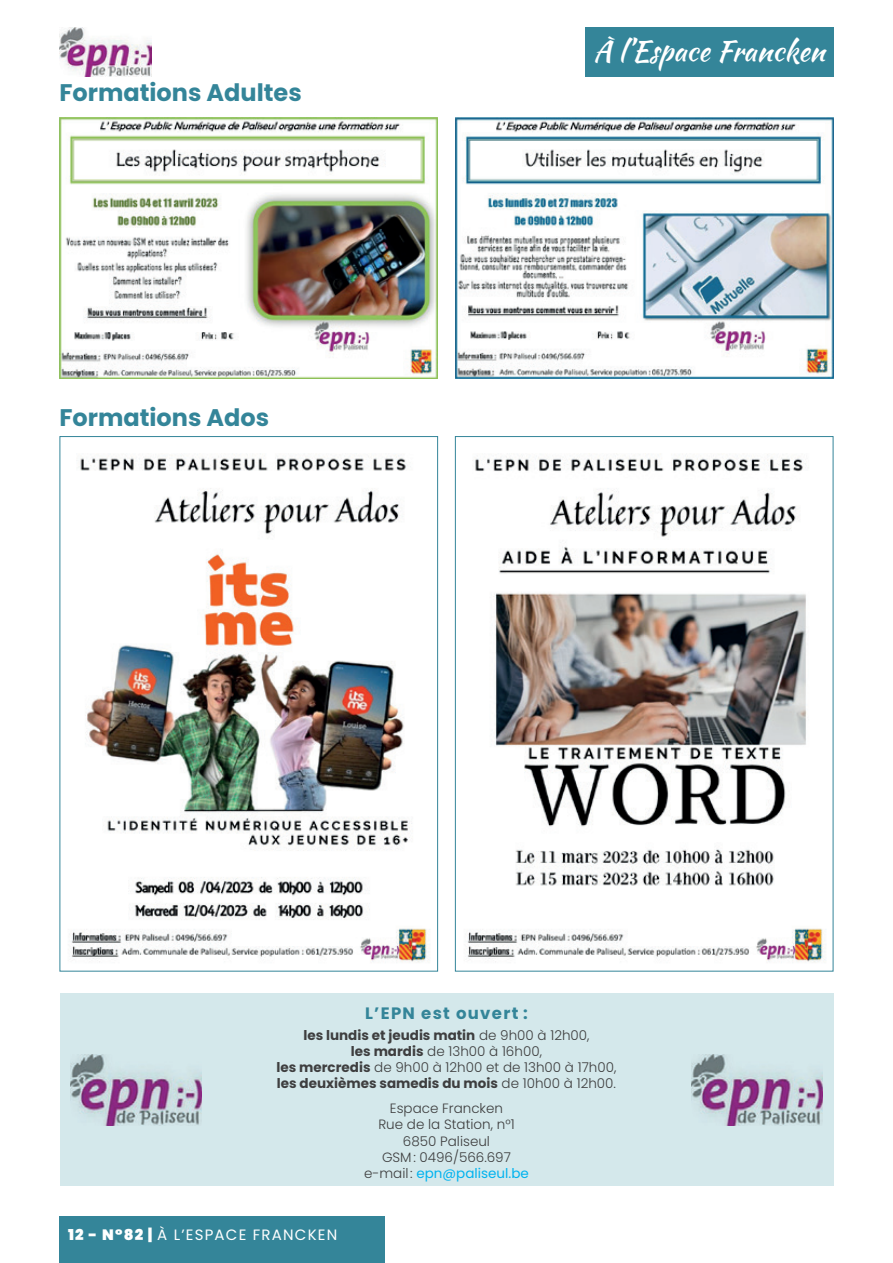
<style>
.page{position:relative;width:893px;height:1263px;background:#fff}
.page>*{position:absolute;margin:0;border:0;box-sizing:border-box;transform-origin:0 0}
.t1{font:28.5px "Kaushan Script";color:#fff}
.t2{font:700 24px "Poppins";color:#348599}
.t3{font:700 16.5px "Poppins";letter-spacing:.08em;color:#348599}
.t4{font:15px "Poppins";letter-spacing:.08em;color:#fff}
.t5{font:300 13.5px/16.2px "Poppins";color:#3e3e3f;text-align:center}
.s1{font-weight:700}
.s2{font-weight:400;color:#00b3ef}
.s3{font-weight:900}
</style>
<div class="page">
<div style="left:60px;top:1216px;width:325px;height:47px;background:#348599"></div>
<div style="left:585px;top:27px;width:248px;height:50px;background:#348599"></div>
<img style="left:60px;top:27px;width:91px;height:50px">
<img style="left:60px;top:118px;width:378px;height:260px">
<img style="left:455px;top:117px;width:378px;height:261px">
<img style="left:71px;top:454px;width:359px;height:508px">
<img style="left:467px;top:453px;width:359px;height:509px">
<div style="left:60px;top:993px;width:773px;height:193px;background:#d4e8eb"></div>
<img style="left:70px;top:1054px;width:132px;height:71px">
<img style="left:691px;top:1054px;width:132px;height:71px">
<h2 class="t2" style="left:59px;top:79px;width:244px">Formations Adultes</h2>
<h2 class="t2" style="left:59px;top:403px;width:211px">Formations Ados</h2>
<h1 class="t1" style="left:593px;top:31px;width:233px">À l’Espace Francken</h1>
<p class="t3" style="left:365px;top:1004px;width:164px">L’EPN est ouvert :</p>
<p class="t5" style="left:277px;top:1027px;width:341px"><span class="s1">les lundis et jeudis matin</span> de 9h00 à 12h00,<br><span class="s1">les mardis</span> de 13h00 à 16h00,<br><span class="s1">les mercredis</span> de 9h00 à 12h00 et de 13h00 à 17h00, <span class="s1">les deuxièmes samedis du mois</span> de 10h00 à 12h00.</p>
<p class="t5" style="left:364px;top:1100px;width:166px">Espace Francken<br>Rue de la Station, n°1<br>6850 Paliseul<br>GSM : 0496/566.697 e-mail : <span class="s2">epn@paliseul.be</span></p>
<p class="t4" style="left:68px;top:1226px;width:271px"><span class="s3">12 - N°82 |</span> À L’ESPACE FRANCKEN</p>
</div>
